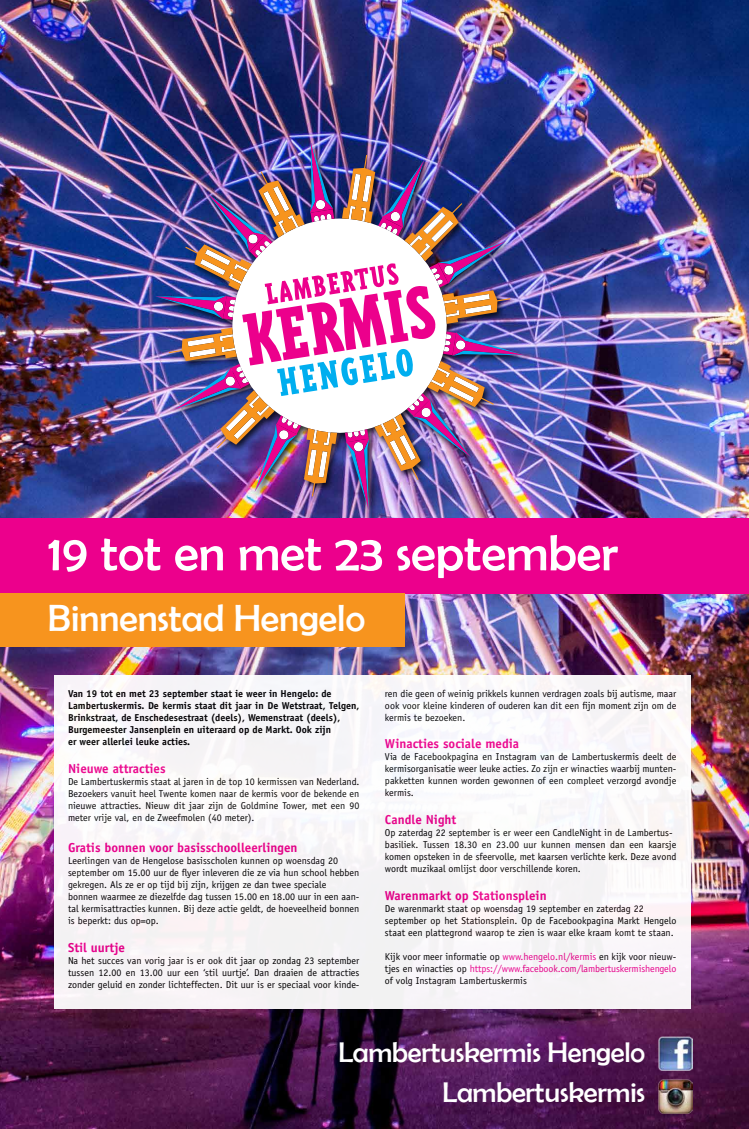
<style>
.page{position:relative;width:749px;height:1129px;background:#fff}
.page>*{position:absolute;margin:0;border:0;box-sizing:border-box;transform-origin:0 0}
.t1{font:50.7px "Berlin Sans FB";color:#fff}
.t2{font:38px "Berlin Sans FB";color:#fff}
.t3{font:28.6px/40px "Berlin Sans FB";letter-spacing:-.01em;color:#fff;text-align:right}
.t4{font:700 13px "Officina Sans";color:#ec008c}
.t5{font:10px/12px "Officina Sans";color:#000;text-align:justify}
.t6{font:700 10px/12px "Officina Sans";color:#000}
.s1{color:#ec008c}
</style>
<div class="page">
<img style="left:0;top:0;width:748px;height:1128px">
<div style="left:153px;top:139px;width:378px;height:378px;background:#000;opacity:.8"></div>
<img style="left:155px;top:141px;width:369px;height:369px">
<div style="left:0;top:518px;width:748px;height:75px;background:#ec008c"></div>
<div style="left:0;top:593px;width:404px;height:53px;background:#f7941e"></div>
<img style="left:658px;top:1036px;width:34px;height:34px">
<img style="left:658px;top:1079px;width:34px;height:33px">
<div style="left:54px;top:674px;width:636px;height:334px;background:#f8f5f8"></div>
<h1 class="t1" style="left:48px;top:524px;width:571px">19 tot en met 23 september</h1>
<h2 class="t2" style="left:48px;top:597px;width:318px">Binnenstad Hengelo</h2>
<p class="t6" style="left:68px;top:687px;width:293px">Van 19 tot en met 23 september staat ie weer in Hengelo: de Lambertuskermis. De kermis staat dit jaar in De Wetstraat, Telgen, Brinkstraat, de Enschedesestraat (deels), Wemenstraat (deels), Burgemeester Jansenplein en uiteraard op de Markt. Ook zijn<br>er weer allerlei leuke acties.</p>
<h3 class="t4" style="left:68px;top:760px;width:99px">Nieuwe attracties</h3>
<p class="t5" style="left:68px;top:775px;width:293px">De Lambertuskermis staat al jaren in de top 10 kermissen van Nederland.<br>Bezoekers vanuit heel Twente komen naar de kermis voor de bekende en nieuwe attracties. Nieuw dit jaar zijn de Goldmine Tower, met een 90 meter vrije val, en de Zweefmolen (40 meter).</p>
<h3 class="t4" style="left:68px;top:839px;width:231px">Gratis bonnen voor basisschoolleerlingen</h3>
<p class="t5" style="left:68px;top:854px;width:293px;text-align:left">Leerlingen van de Hengelose basisscholen kunnen op woensdag 20 september om 15.00 uur de flyer inleveren die ze via hun school hebben gekregen. Als ze er op tijd bij zijn, krijgen ze dan twee speciale<br>bonnen waarmee ze diezelfde dag tussen 15.00 en 18.00 uur in een aan&shy;tal kermisattracties kunnen. Bij deze actie geldt, de hoeveelheid bonnen is beperkt: dus op=op.</p>
<h3 class="t4" style="left:68px;top:938px;width:58px">Stil uurtje</h3>
<p class="t5" style="left:68px;top:954px;width:293px">Na het succes van vorig jaar is er ook dit jaar op zondag 23 september tussen 12.00 en 13.00 uur een ‘stil uurtje’. Dan draaien de attracties zonder geluid en zonder lichteffecten. Dit uur is er speciaal voor kinde-</p>
<p class="t5" style="left:385px;top:687px;width:293px">ren die geen of weinig prikkels kunnen verdragen zoals bij autisme, maar ook voor kleine kinderen of ouderen kan dit een fijn moment zijn om de kermis te bezoeken.</p>
<h3 class="t4" style="left:385px;top:735px;width:136px">Winacties sociale media</h3>
<p class="t5" style="left:385px;top:750px;width:293px">Via de Facebookpagina en Instagram van de Lambertuskermis deelt de kermisorganisatie weer leuke acties. Zo zijn er winacties waarbij munten&shy;pakketten kunnen worden gewonnen of een compleet verzorgd avondje kermis.</p>
<h3 class="t4" style="left:385px;top:811px;width:73px">Candle Night</h3>
<p class="t5" style="left:385px;top:826px;width:293px;text-align:left">Op zaterdag 22 september is er weer een CandleNight in de Lambertus&shy;basiliek. Tussen 18.30 en 23.00 uur kunnen mensen dan een kaarsje komen opsteken in de sfeervolle, met kaarsen verlichte kerk. Deze avond wordt muzikaal omlijst door verschillende koren.</p>
<h3 class="t4" style="left:385px;top:886px;width:163px">Warenmarkt op Stationsplein</h3>
<p class="t5" style="left:385px;top:902px;width:293px;text-align:left">De warenmarkt staat op woensdag 19 september en zaterdag 22 september op het Stationsplein. Op de Facebookpagina Markt Hengelo staat een plattegrond waarop te zien is waar elke kraam komt te staan.</p>
<p class="t5" style="left:385px;top:950px;width:293px">Kijk voor meer informatie op <span class="s1">www.hengelo.nl/kermis</span> en kijk voor nieuw&shy;tjes en winacties op <span class="s1">https://www.facebook.com/lambertuskermishengelo </span>of volg Instagram Lambertuskermis</p>
<h3 class="t3" style="left:338px;top:1032px;width:308px">Lambertuskermis Hengelo<br>Lambertuskermis</h3>
</div>
